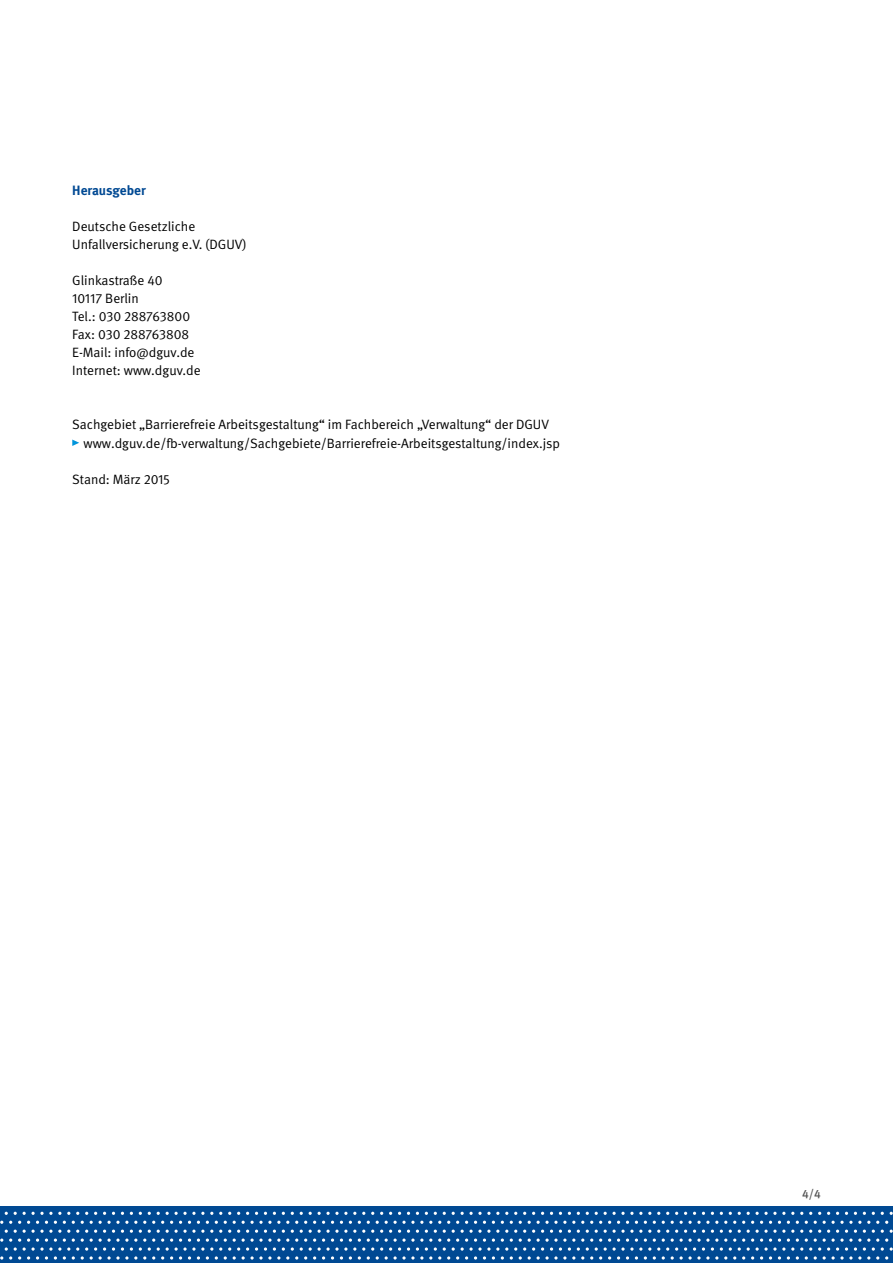
<style>
.page{position:relative;width:893px;height:1263px;background:#fff}
.page>*{position:absolute;margin:0;border:0;box-sizing:border-box;transform-origin:0 0}
.FT{font:13.5px/18px "DGUV Meta";color:#000}
.H2_ohne_Zahl{font:700 13.5px "DGUV Meta";color:#004993}
.t1{font:500 12px "DGUV Meta";color:#565656}
</style>
<div class="page">
<div style="left:0;top:1206px;width:893px;height:57px;background:#004993"></div>
<svg style="left:0;top:1212px;width:893px;height:47px"></svg>
<svg style="left:72px;top:440px;width:7px;height:6px"></svg>
<h2 class="H2_ohne_Zahl" style="left:72px;top:182px;width:75px">Herausgeber</h2>
<p class="FT" style="left:72px;top:217px;width:176px">Deutsche Gesetzliche<br>Unfallversicherung e.V. (DGUV)</p>
<p class="FT" style="left:72px;top:272px;width:92px">Glinkastraße 40</p>
<p class="FT" style="left:72px;top:290px;width:68px">10117 Berlin</p>
<p class="FT" style="left:72px;top:308px;width:119px">Tel.: 030 288763800</p>
<p class="FT" style="left:72px;top:326px;width:118px">Fax: 030 288763808</p>
<p class="FT" style="left:72px;top:344px;width:124px">E-Mail: info@dguv.de</p>
<p class="FT" style="left:72px;top:362px;width:130px">Internet: www.dguv.de</p>
<p class="FT" style="left:83px;top:416px;width:478px;text-indent:-11px">Sachgebiet „Barrierefreie Arbeitsgestaltung“ im Fachbereich „Verwaltung“ der DGUV www.dguv.de/fb-verwaltung/Sachgebiete/Barrierefreie-Arbeitsgestaltung/index.jsp</p>
<p class="FT" style="left:72px;top:470px;width:99px">Stand: März 2015</p>
<p class="t1" style="left:802px;top:1186px;width:20px">4/4</p>
</div>
